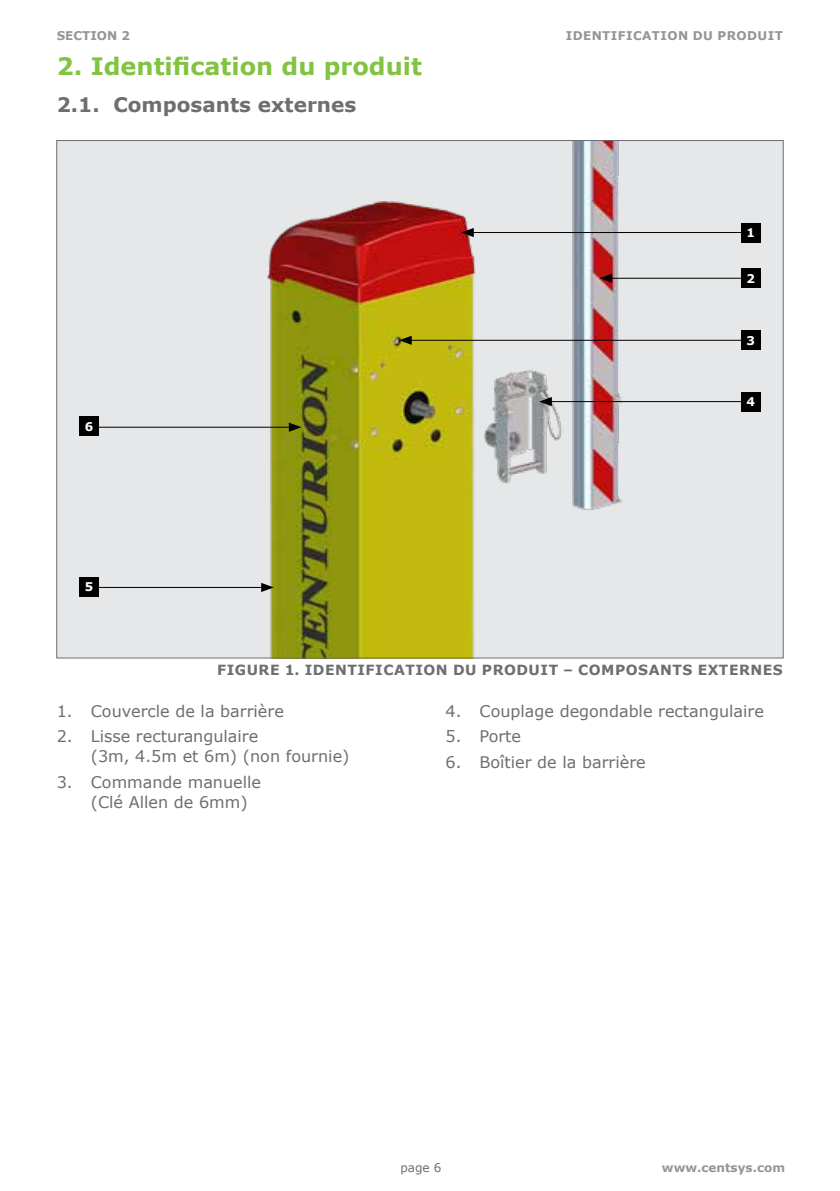
<style>
.page{position:relative;width:840px;height:1191px;background:#fff}
.page>*{position:absolute;margin:0;border:0;box-sizing:border-box;transform-origin:0 0}
.t1{font:700 24px "Verdana";color:#82c341}
.t2{font:700 20px "Verdana";color:#6d6e71}
.t3{font:16px/20px "Verdana";color:#6d6e71}
.t4{font:700 14px "Verdana";letter-spacing:.035em;color:#6d6e71}
.t5{font:700 12px "Verdana";color:#939598}
.t6{font:700 12px "Verdana";letter-spacing:.035em;color:#939598}
.t7{font:700 12px "Verdana";color:#fff}
.t8{font:12px "Verdana";color:#6d6e71}
</style>
<div class="page">
<img style="left:58px;top:142px;width:723px;height:514px">
<div style="left:740px;top:223px;width:20px;height:19px;background:#000"></div>
<div style="left:740px;top:268px;width:20px;height:20px;background:#000"></div>
<div style="left:740px;top:330px;width:20px;height:20px;background:#000"></div>
<div style="left:740px;top:392px;width:20px;height:19px;background:#000"></div>
<hr style="left:470px;top:232px;width:272px;height:1px;background:#000">
<svg style="left:461px;top:228px;width:12px;height:9px"></svg>
<hr style="left:608px;top:278px;width:134px;height:1px;background:#000">
<svg style="left:599px;top:274px;width:12px;height:9px"></svg>
<hr style="left:408px;top:340px;width:334px;height:1px;background:#000">
<svg style="left:399px;top:336px;width:12px;height:9px"></svg>
<hr style="left:548px;top:401px;width:194px;height:1px;background:#000">
<svg style="left:539px;top:397px;width:12px;height:9px"></svg>
<div style="left:79px;top:416px;width:20px;height:20px;background:#000"></div>
<div style="left:79px;top:576px;width:20px;height:20px;background:#000"></div>
<hr style="left:97px;top:427px;width:195px;height:1px;background:#000">
<svg style="left:289px;top:422px;width:12px;height:10px"></svg>
<hr style="left:97px;top:587px;width:167px;height:1px;background:#000">
<svg style="left:261px;top:583px;width:13px;height:9px"></svg>
<p class="t5" style="left:57px;top:27px;width:75px">SECTION 2</p>
<p class="t6" style="left:565px;top:27px;width:219px">IDENTIFICATION DU PRODUIT</p>
<h1 class="t1" style="left:57px;top:49px;width:366px">2. Identification du produit</h1>
<p class="t2" style="left:57px;top:90px;width:301px">2.1. Composants externes</p>
<p class="t7" style="left:85px;top:418px;width:10px">6</p>
<p class="t7" style="left:85px;top:578px;width:10px">5</p>
<p class="t7" style="left:745px;top:224px;width:10px">1</p>
<p class="t7" style="left:745px;top:270px;width:10px">2</p>
<p class="t7" style="left:745px;top:332px;width:10px">3</p>
<p class="t7" style="left:745px;top:393px;width:10px">4</p>
<p class="t4" style="left:217px;top:660px;width:567px">FIGURE 1. IDENTIFICATION DU PRODUIT – COMPOSANTS EXTERNES</p>
<p class="t3" style="left:57px;top:700px;width:228px">1. Couvercle de la barrière</p>
<p class="t3" style="left:91px;top:726px;width:260px;text-indent:-34px">2. Lisse recturangulaire<br>(3m, 4.5m et 6m) (non fournie)</p>
<p class="t3" style="left:91px;top:772px;width:172px;text-indent:-34px">3. Commande manuelle (Clé Allen de 6mm)</p>
<p class="t3" style="left:445px;top:700px;width:320px">4. Couplage degondable rectangulaire</p>
<p class="t3" style="left:445px;top:726px;width:77px">5. Porte</p>
<p class="t3" style="left:445px;top:752px;width:202px">6. Boîtier de la barrière</p>
<p class="t8" style="left:400px;top:1159px;width:43px">page 6</p>
<p class="t5" style="left:661px;top:1159px;width:124px">www.centsys.com</p>
</div>
